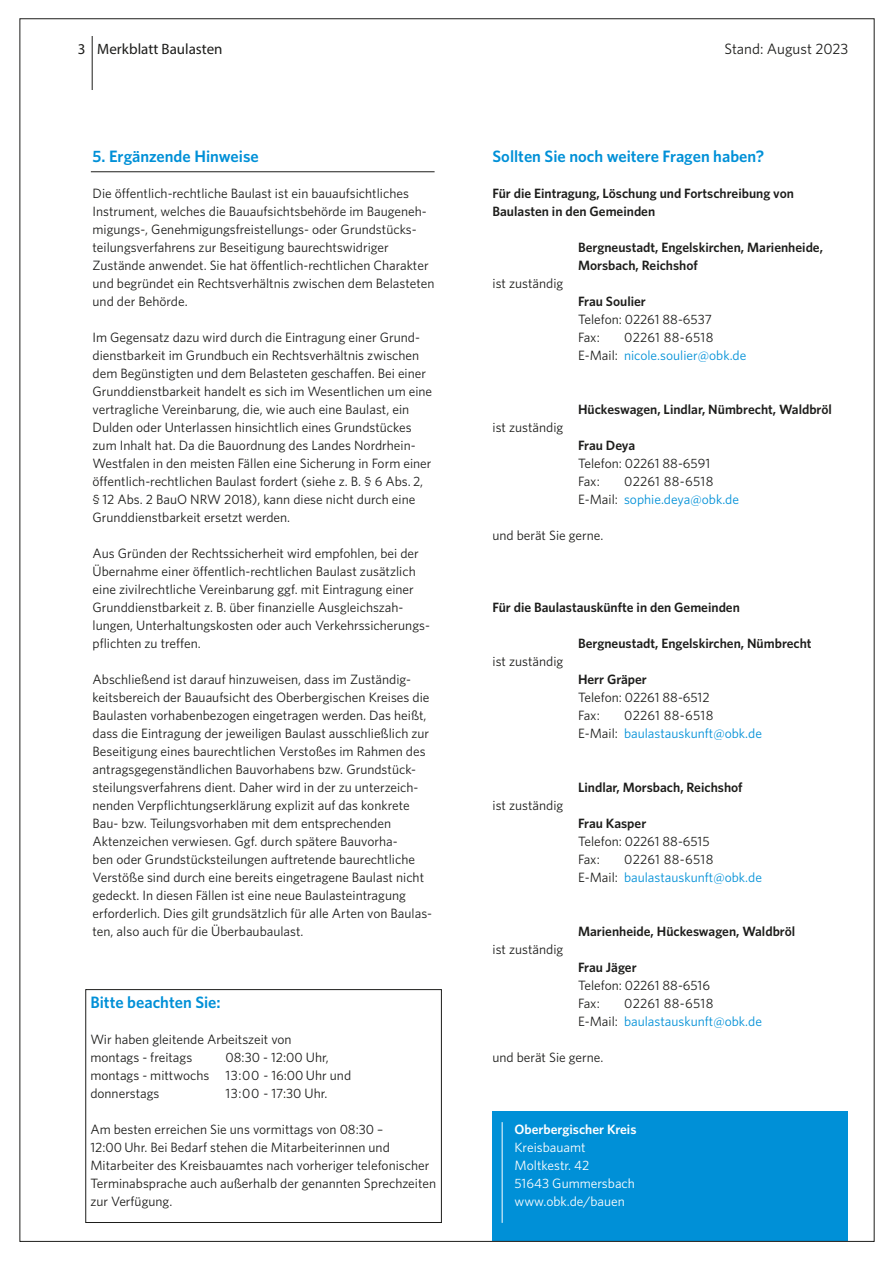
<style>
.page{position:relative;width:893px;height:1263px;background:#fff}
.page>*{position:absolute;margin:0;border:0;box-sizing:border-box;transform-origin:0 0}
.t1{font:600 16.5px "Whitney";color:#0090d7}
.t2{font:15px "Myriad Pro";color:#1d1d1b}
.t3{font:15px "Whitney";color:#1d1d1b}
.t4{font:13.5px/18px "Whitney";color:#1d1d1b}
.t5{font:600 13.5px/18px "Whitney";color:#1d1d1b}
.t6{font:13.5px/18px "Whitney";color:#0090d7;text-align:center}
.t7{font:13.5px/18px "Whitney";color:#fff}
.t8{font:600 13.5px "Whitney";color:#fff}
.s1{color:#1d1d1b}
.s2{color:#0090d7}
</style>
<div class="page">
<div style="left:492px;top:1111px;width:356px;height:130px;background:#0090d7"></div>
<hr style="left:92px;top:36px;width:1px;height:54px;background:#1d1d1b">
<hr style="left:502px;top:1122px;width:1px;height:101px;background:#fff">
<div style="left:85px;top:989px;width:357px;height:234px;border:1px solid #1d1d1b"></div>
<hr style="left:91px;top:171px;width:344px;height:1px;background:#1d1d1b">
<p class="t2" style="left:78px;top:40px;width:146px">3 Merkblatt Baulasten</p>
<p class="t1" style="left:93px;top:145px;width:168px">5. Ergänzende Hinweise</p>
<p class="t4" style="left:93px;top:184px;width:344px">Die öffentlich-rechtliche Baulast ist ein bauaufsichtliches Instrument, welches die Bauaufsichtsbehörde im Baugeneh&shy;migungs-, Genehmigungsfreistellungs- oder Grundstücks&shy;teilungsverfahrens zur Beseitigung baurechtswidriger Zustände anwendet. Sie hat öffentlich-rechtlichen Charakter und begründet ein Rechtsverhältnis zwischen dem Belasteten und der Behörde.</p>
<p class="t4" style="left:93px;top:328px;width:341px">Im Gegensatz dazu wird durch die Eintragung einer Grund&shy;dienstbarkeit im Grundbuch ein Rechtsverhältnis zwischen dem Begünstigten und dem Belasteten geschaffen. Bei einer Grunddienstbarkeit handelt es sich im Wesentlichen um eine vertragliche Vereinbarung, die, wie auch eine Baulast, ein Dulden oder Unterlassen hinsichtlich eines Grundstückes zum Inhalt hat. Da die Bauordnung des Landes Nordrhein-Westfalen in den meisten Fällen eine Sicherung in Form einer öffentlich-rechtlichen Baulast fordert (siehe z. B. § 6 Abs. 2, § 12 Abs. 2 BauO NRW 2018), kann diese nicht durch eine Grunddienstbarkeit ersetzt werden.</p>
<p class="t4" style="left:93px;top:544px;width:339px">Aus Gründen der Rechtssicherheit wird empfohlen, bei der Übernahme einer öffentlich-rechtlichen Baulast zusätzlich eine zivilrechtliche Vereinbarung ggf. mit Eintragung einer Grunddienstbarkeit z. B. über finanzielle Ausgleichszah&shy;lungen, Unterhaltungskosten oder auch Verkehrssicherungs&shy;pflichten zu treffen.</p>
<p class="t4" style="left:93px;top:670px;width:341px">Abschließend ist darauf hinzuweisen, dass im Zuständig&shy;keitsbereich der Bauaufsicht des Oberbergischen Kreises die Baulasten vorhabenbezogen eingetragen werden. Das heißt, dass die Eintragung der jeweiligen Baulast ausschließlich zur Beseitigung eines baurechtlichen Verstoßes im Rahmen des antragsgegenständlichen Bauvorhabens bzw. Grundstück&shy;steilungsverfahrens dient. Daher wird in der zu unterzeich&shy;nenden Verpflichtungserklärung explizit auf das konkrete Bau- bzw. Teilungsvorhaben mit dem entsprechenden Aktenzeichen verwiesen. Ggf. durch spätere Bauvorha-<br>ben oder Grundstücksteilungen auftretende baurechtliche Verstöße sind durch eine bereits eingetragene Baulast nicht gedeckt. In diesen Fällen ist eine neue Baulasteintragung erforderlich. Dies gilt grundsätzlich für alle Arten von Baulas&shy;ten, also auch für die Überbaubaulast.</p>
<p class="t1" style="left:90px;top:991px;width:132px">Bitte beachten Sie:</p>
<p class="t4" style="left:90px;top:1030px;width:203px">Wir haben gleitende Arbeitszeit von montags - freitags</p>
<p class="t4" style="left:90px;top:1048px;width:262px;text-indent:135px">08:30 - 12:00 Uhr, montags - mittwochs 13:00 - 16:00 Uhr und donnerstags</p>
<p class="t4" style="left:226px;top:1084px;width:103px">13:00 - 17:30 Uhr.</p>
<p class="t4" style="left:90px;top:1120px;width:347px">Am besten erreichen Sie uns vormittags von 08:30 –<br>12:00 Uhr. Bei Bedarf stehen die Mitarbeiterinnen und Mitarbeiter des Kreisbauamtes nach vorheriger telefonischer Terminabsprache auch außerhalb der genannten Sprechzeiten zur Verfügung.</p>
<p class="t3" style="left:724px;top:39px;width:126px">Stand: August 2023</p>
<p class="t1" style="left:492px;top:145px;width:273px">Sollten Sie noch weitere Fragen haben?</p>
<p class="t5" style="left:492px;top:184px;width:303px">Für die Eintragung, Löschung und Fortschreibung von<br>Baulasten in den Gemeinden</p>
<p class="t5" style="left:578px;top:238px;width:247px">Bergneustadt, Engelskirchen, Marienheide,<br>Morsbach, Reichshof</p>
<p class="t4" style="left:492px;top:274px;width:72px">ist zuständig</p>
<p class="t5" style="left:578px;top:292px;width:69px">Frau Soulier</p>
<p class="t4" style="left:578px;top:310px;width:135px">Telefon: 02261 88-6537<br>Fax:</p>
<p class="t6" style="left:578px;top:328px;width:170px;text-align:left;text-indent:46px"><span class="s1">02261 88-6518<br>E-Mail:</span> nicole.soulier@obk.de</p>
<p class="t4" style="left:492px;top:418px;width:72px">ist zuständig</p>
<p class="t5" style="left:578px;top:400px;width:255px">Hückeswagen, Lindlar, Nümbrecht, Waldbröl</p>
<p class="t5" style="left:578px;top:436px;width:59px">Frau Deya</p>
<p class="t4" style="left:578px;top:454px;width:134px">Telefon: 02261 88-6591<br>Fax:</p>
<p class="t4" style="left:578px;top:472px;width:163px;text-indent:46px">02261 88-6518<br>E-Mail: <span class="s2">sophie.deya@obk.de</span></p>
<p class="t4" style="left:492px;top:526px;width:112px">und berät Sie gerne.</p>
<p class="t5" style="left:492px;top:598px;width:249px">Für die Baulastauskünfte in den Gemeinden</p>
<p class="t5" style="left:578px;top:634px;width:235px">Bergneustadt, Engelskirchen, Nümbrecht</p>
<p class="t4" style="left:492px;top:652px;width:72px">ist zuständig</p>
<p class="t5" style="left:578px;top:670px;width:70px">Herr Gräper</p>
<p class="t4" style="left:578px;top:688px;width:133px">Telefon: 02261 88-6512<br>Fax:</p>
<p class="t6" style="left:578px;top:706px;width:185px"><span class="s1">02261 88-6518<br>E-Mail:</span> baulastauskunft@obk.de</p>
<p class="t4" style="left:492px;top:796px;width:72px">ist zuständig</p>
<p class="t5" style="left:578px;top:778px;width:166px">Lindlar, Morsbach, Reichshof</p>
<p class="t5" style="left:578px;top:814px;width:70px">Frau Kasper</p>
<p class="t4" style="left:578px;top:832px;width:133px">Telefon: 02261 88-6515<br>Fax:</p>
<p class="t6" style="left:578px;top:850px;width:185px"><span class="s1">02261 88-6518<br>E-Mail:</span> baulastauskunft@obk.de</p>
<p class="t4" style="left:492px;top:940px;width:72px">ist zuständig</p>
<p class="t5" style="left:578px;top:922px;width:219px">Marienheide, Hückeswagen, Waldbröl</p>
<p class="t5" style="left:578px;top:958px;width:60px">Frau Jäger</p>
<p class="t4" style="left:578px;top:976px;width:134px">Telefon: 02261 88-6516<br>Fax:</p>
<p class="t6" style="left:578px;top:994px;width:185px"><span class="s1">02261 88-6518<br>E-Mail:</span> baulastauskunft@obk.de</p>
<p class="t4" style="left:492px;top:1048px;width:112px">und berät Sie gerne.</p>
<p class="t8" style="left:514px;top:1120px;width:123px">Oberbergischer Kreis</p>
<p class="t7" style="left:514px;top:1138px;width:122px">Kreisbauamt<br>Moltkestr. 42<br>51643 Gummersbach www.obk.de/bauen</p>
</div>
